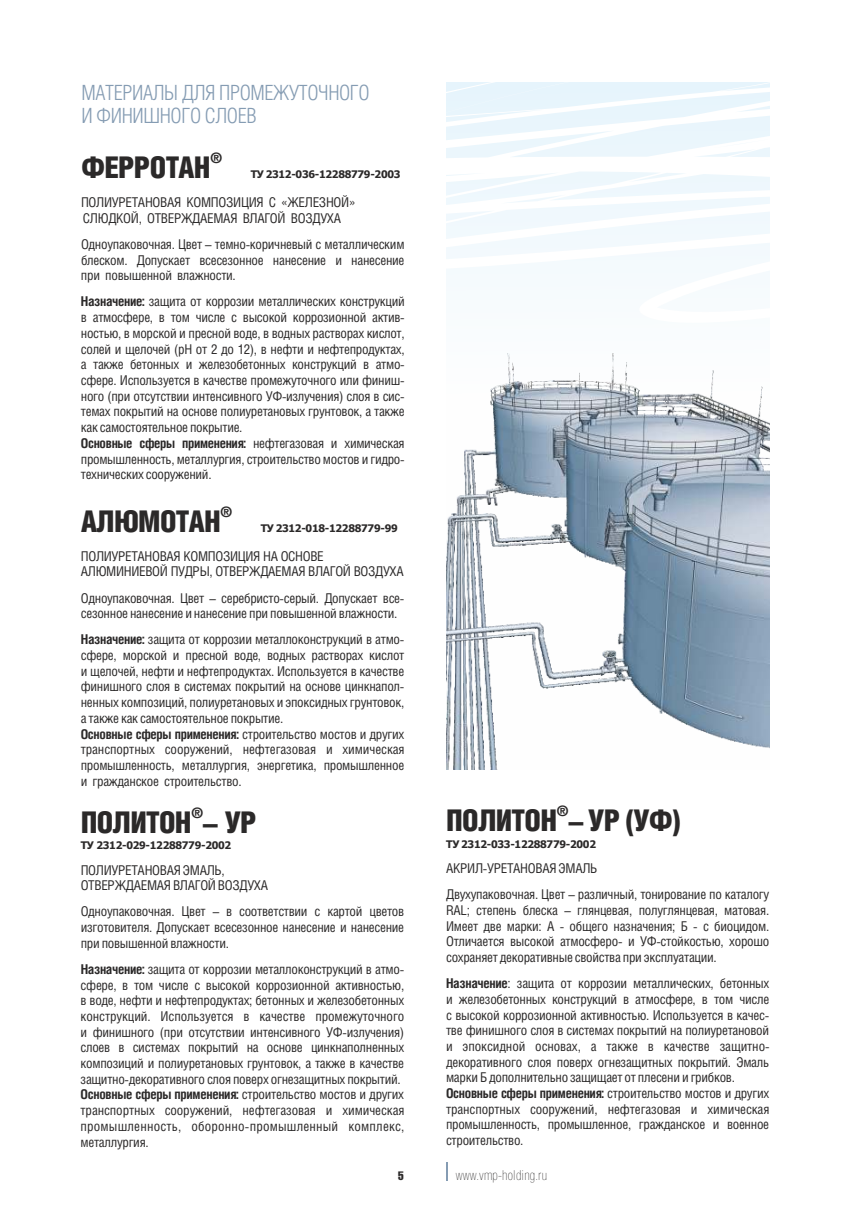
<style>
.page{position:relative;width:851px;height:1212px;background:#fff}
.page>*{position:absolute;margin:0;border:0;box-sizing:border-box;transform-origin:0 0}
.t1{font:900 30px "Helios Cond";letter-spacing:.025em;color:#2b2929}
.t2{font:300 21px/23.1px "Helios Cond";letter-spacing:.075em;color:#859cb3}
.t3{font:900 15px "Helios Cond";color:#2b2929}
.t4{font:13.5px/15.8px "Helios Cond";letter-spacing:-.025em;color:#2b2929}
.t5{font:13.5px/15.8px "Helios Cond";letter-spacing:.04em;color:#2b2929}
.t6{font:13.5px/15.8px "Helios Cond";letter-spacing:-.055em;color:#2b2929}
.t7{font:100 13.5px "Helios Cond";letter-spacing:.015em;color:#2b2929}
.t8{font:12px "Helios Compressed";color:#2b2929}
.t9{font:700 10.5px "Tahoma";letter-spacing:-.025em;color:#2b2929}
.s1{font-weight:700}
</style>
<div class="page">
<svg style="left:446px;top:1162px;width:1px;height:18px"></svg>
<svg style="left:446px;top:83px;width:323px;height:192px;fill:#f2f9fd"></svg>
<img style="left:446px;top:353px;width:323px;height:416px">
<h2 class="t2" style="left:82px;top:82px;width:287px">М АТЕРИАЛЫ ДЛЯ ПРОМ ЕЖ УТОЧНОГО<br>И Ф ИНИШ НОГО СЛОЕВ</h2>
<p class="t3" style="left:210px;top:151px;width:9px">®</p>
<h1 class="t1" style="left:81px;top:154px;width:129px">Ф ЕРРОТАН</h1>
<p class="t9" style="left:251px;top:170px;width:151px">ТУ 2312-036-12288779-2003</p>
<p class="t5" style="left:81px;top:196px;width:276px">ПОЛИУРЕТАНОВАЯ КОМ ПОЗИЦИЯ С «Ж ЕЛЕЗНОЙ»<br>СЛЮ ДКОЙ, ОТВЕРЖ ДАЕМ АЯ ВЛАГОЙ ВОЗДУХА</p>
<p class="t6" style="left:81px;top:237px;width:325px">Одноупаковочная. Цвет – темно-коричневы й с металлическим блеском . Допускает всесезонное нанесение и нанесение при повы ш енной влаж ности.</p>
<p class="t4" style="left:81px;top:295px;width:326px"><span class="s1">Назначение:</span> защ ита от коррозии металлических конструкций в атмосф ере, в том числе с вы сокой коррозионной актив&shy;ностью , в морской и пресной воде, в водны х растворах кислот, солей и щ елочей (pH от 2 до 12), в неф ти и неф тепродуктах, а такж е бетонны х и ж елезобетонны х конструкций в атмо&shy;сф ере. Используется в качестве промеж уточного или ф иниш - ного (при отсутствии интенсивного УФ -излучения) слоя в сис&shy;темах покры тий на основе полиуретановы х грунтовок, а такж е как самостоятельное покры тие.<br><span class="s1">Основны е сф еры применения:</span> неф тегазовая и химическая промы ш ленность, металлургия, строительство мостов и гидро&shy;технических сооруж ений.</p>
<p class="t3" style="left:220px;top:505px;width:9px">®</p>
<h1 class="t1" style="left:81px;top:507px;width:140px">АЛЮ М ОТАН</h1>
<p class="t9" style="left:261px;top:524px;width:138px">ТУ 2312-018-12288779-99</p>
<p class="t5" style="left:81px;top:549px;width:323px">ПОЛИУРЕТАНОВАЯ КОМ ПОЗИЦИЯ НА ОСНОВЕ<br>АЛЮ М ИНИЕВОЙ ПУДРЫ , ОТВЕРЖ ДАЕМ АЯ ВЛАГОЙ ВОЗДУХА</p>
<p class="t4" style="left:81px;top:591px;width:325px">Одноупаковочная. Цвет – серебристо-серы й. Допускает все&shy;сезонное нанесение и нанесение при повы ш енной влаж ности.</p>
<p class="t4" style="left:81px;top:632px;width:326px"><span class="s1">Назначение:</span> защ ита от коррозии металлоконструкций в атмо&shy;сф ере, морской и пресной воде, водны х растворах кислот и щ елочей, неф ти и неф тепродуктах. И спользуется в качестве ф иниш ного слоя в системах покры тий на основе цинкнапол&shy;ненны х композиций, полиуретановы х и эпоксидны х грунтовок, а такж е как сам остоятельное покры тие.<br><span class="s1">Основны е сф еры применения:</span> строительство мостов и других транспортны х сооруж ений, неф тегазовая и хим ическая промы ш ленность, металлургия, энергетика, промы ш ленное и граж данское строительство.</p>
<p class="t3" style="left:191px;top:806px;width:9px">®</p>
<h1 class="t1" style="left:81px;top:808px;width:176px">ПОЛИТОН УР</h1>
<p class="t9" style="left:81px;top:841px;width:152px">ТУ 2312-029-12288779-2002</p>
<p class="t5" style="left:81px;top:863px;width:188px">ПОЛИУРЕТАНОВАЯ ЭМ АЛЬ,<br>ОТВЕРЖ ДАЕМ АЯ ВЛАГОЙ ВОЗДУХА</p>
<p class="t4" style="left:81px;top:904px;width:325px;text-align:justify">Одноупаковочная. Цвет – в соответствии с картой цветов изготовителя. Допускает всесезонное нанесение и нанесение при повы ш енной влаж ности.</p>
<p class="t4" style="left:80px;top:962px;width:326px"><span class="s1">Назначение:</span> защ ита от коррозии металлоконструкций в атмо&shy;сф ере, в том числе с вы сокой коррозионной активностью , в воде, неф ти и неф тепродуктах; бетонны х и ж елезобетонны х конструкций. Используется в качестве пром еж уточного и ф иниш ного (при отсутствии интенсивного УФ -излучения) слоев в системах покры тий на основе цинкнаполненны х ком позиций и полиуретановы х грунтовок, а такж е в качестве защ итно-декоративного слоя поверх огнезащ итны х покры тий.<br><span class="s1">Основны е сф еры применения:</span> строительство мостов и других транспортны х сооруж ений, неф тегазовая и хим ическая пром ы ш ленность, оборонно-пром ы ш ленны й ком плекс, м еталлургия.</p>
<h1 class="t1" style="left:203px;top:808px;width:17px">–</h1>
<p class="t8" style="left:398px;top:1170px;width:7px">5</p>
<p class="t3" style="left:556px;top:804px;width:9px">®</p>
<h1 class="t1" style="left:446px;top:807px;width:237px">ПОЛИТОН УР (УФ )</h1>
<p class="t9" style="left:446px;top:839px;width:151px">ТУ 2312-033-12288779-2002</p>
<p class="t4" style="left:446px;top:856px;width:325px;line-height:26.1px">АКРИЛ-УРЕТАНОВАЯ ЭМ АЛЬ<br>Двухупаковочная. Цвет – различны й, тонирование по каталогу</p>
<p class="t4" style="left:446px;top:903px;width:324px;text-align:justify">RAL; степень блеска – глянцевая, полуглянцевая, матовая.<br>Имеет две марки: А - общ его назначения; Б - с биоцидом.<br>Отличается вы сокой атмосф еро- и УФ -стойкостью , хорош о сохраняет декоративны е свойства при эксплуатации.</p>
<p class="t4" style="left:446px;top:976px;width:325px"><span class="s1">Назначение</span>: защ ита от коррозии металлических, бетонны х и ж елезобетонны х конструкций в атмосф ере, в том числе с вы сокой коррозионной активностью . Используется в качес&shy;тве ф иниш ного слоя в системах покры тий на полиуретановой и эпоксидной основах, а такж е в качестве защ итно&shy;декоративного слоя поверх огнезащ итны х покры тий. Эмаль марки Б дополнительно защ ищ ает от плесени и грибков.<br><span class="s1">Основны е сф еры применения:</span> строительство мостов и других транспортны х сооруж ений, неф тегазовая и хим ическая промы ш ленность, промы ш ленное, граж данское и военное строительство.</p>
<h1 class="t1" style="left:568px;top:807px;width:17px">–</h1>
<p class="t7" style="left:455px;top:1169px;width:93px">www.vmp-holding.ru</p>
</div>
